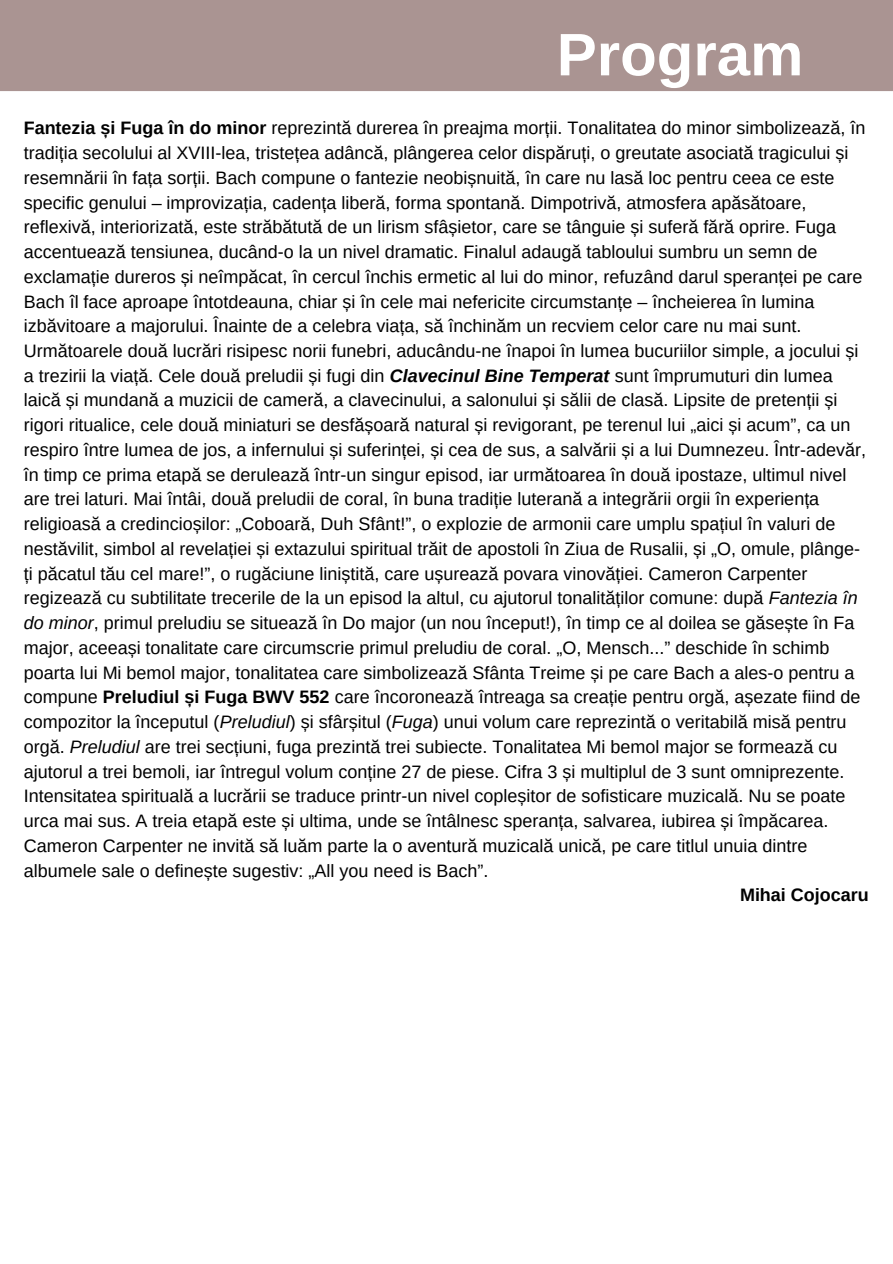
<style>
.page{position:relative;width:893px;height:1264px;background:#fff}
.page>*{position:absolute;margin:0;border:0;box-sizing:border-box;transform-origin:0 0}
.t1{font:700 60px "Arimo";color:#fff}
.t2{font:18px/24.8px "Arimo";color:#000}
.t3{font:700 18px "Arimo";color:#000}
.s1{font-weight:700}
.s2{font-weight:700;font-style:italic}
.s3{font-style:italic}
</style>
<div class="page">
<div style="left:0;top:0;width:892px;height:91px;background:#aa9492"></div>
<p class="t1" style="left:556px;top:21px;width:248px">Program</p>
<p class="t2" style="left:24px;top:116px;width:843px"><span class="s1">Fantezia și Fuga în do minor</span> reprezintă durerea în preajma morții. Tonalitatea do minor simbolizează, în tradiția secolului al XVIII-lea, tristețea adâncă, plângerea celor dispăruți, o greutate asociată tragicului și resemnării în fața sorții. Bach compune o fantezie neobișnuită, în care nu lasă loc pentru ceea ce este specific genului – improvizația, cadența liberă, forma spontană. Dimpotrivă, atmosfera apăsătoare, reflexivă, interiorizată, este străbătută de un lirism sfâșietor, care se tânguie și suferă fără oprire. Fuga accentuează tensiunea, ducând-o la un nivel dramatic. Finalul adaugă tabloului sumbru un semn de exclamație dureros și neîmpăcat, în cercul închis ermetic al lui do minor, refuzând darul speranței pe care Bach îl face aproape întotdeauna, chiar și în cele mai nefericite circumstanțe – încheierea în lumina izbăvitoare a majorului. Înainte de a celebra viața, să închinăm un recviem celor care nu mai sunt.</p>
<p class="t2" style="left:24px;top:338px;width:844px">Următoarele două lucrări risipesc norii funebri, aducându-ne înapoi în lumea bucuriilor simple, a jocului și a trezirii la viață. Cele două preludii și fugi din <span class="s2">Clavecinul Bine Temperat</span> sunt împrumuturi din lumea laică și mundană a muzicii de cameră, a clavecinului, a salonului și sălii de clasă. Lipsite de pretenții și rigori ritualice, cele două miniaturi se desfășoară natural și revigorant, pe terenul lui „aici și acum”, ca un respiro între lumea de jos, a infernului și suferinței, și cea de sus, a salvării și a lui Dumnezeu. Într-adevăr, în timp ce prima etapă se derulează într-un singur episod, iar următoarea în două ipostaze, ultimul nivel are trei laturi. Mai întâi, două preludii de coral, în buna tradiție luterană a integrării orgii în experiența religioasă a credincioșilor: „Coboară, Duh Sfânt!”, o explozie de armonii care umplu spațiul în valuri de nestăvilit, simbol al revelației și extazului spiritual trăit de apostoli în Ziua de Rusalii, și „O, omule, plânge&shy;ți păcatul tău cel mare!”, o rugăciune liniștită, care ușurează povara vinovăției. Cameron Carpenter regizează cu subtilitate trecerile de la un episod la altul, cu ajutorul tonalităților comune: după <span class="s3">Fantezia în do minor</span>, primul preludiu se situează în Do major (un nou început!), în timp ce al doilea se găsește în Fa major, aceeași tonalitate care circumscrie primul preludiu de coral. „O, Mensch...” deschide în schimb poarta lui Mi bemol major, tonalitatea care simbolizează Sfânta Treime și pe care Bach a ales-o pentru a compune <span class="s1">Preludiul și Fuga BWV 552</span> care încoronează întreaga sa creație pentru orgă, așezate fiind de compozitor la începutul (<span class="s3">Preludiul</span>) și sfârșitul (<span class="s3">Fuga</span>) unui volum care reprezintă o veritabilă misă pentru orgă. <span class="s3">Preludiul</span> are trei secțiuni, fuga prezintă trei subiecte. Tonalitatea Mi bemol major se formează cu ajutorul a trei bemoli, iar întregul volum conține 27 de piese. Cifra 3 și multiplul de 3 sunt omniprezente.<br>Intensitatea spirituală a lucrării se traduce printr-un nivel copleșitor de sofisticare muzicală. Nu se poate urca mai sus. A treia etapă este și ultima, unde se întâlnesc speranța, salvarea, iubirea și împăcarea.<br>Cameron Carpenter ne invită să luăm parte la o aventură muzicală unică, pe care titlul unuia dintre albumele sale o definește sugestiv: „All you need is Bach”.</p>
<p class="t3" style="left:740px;top:885px;width:130px">Mihai Cojocaru</p>
</div>
